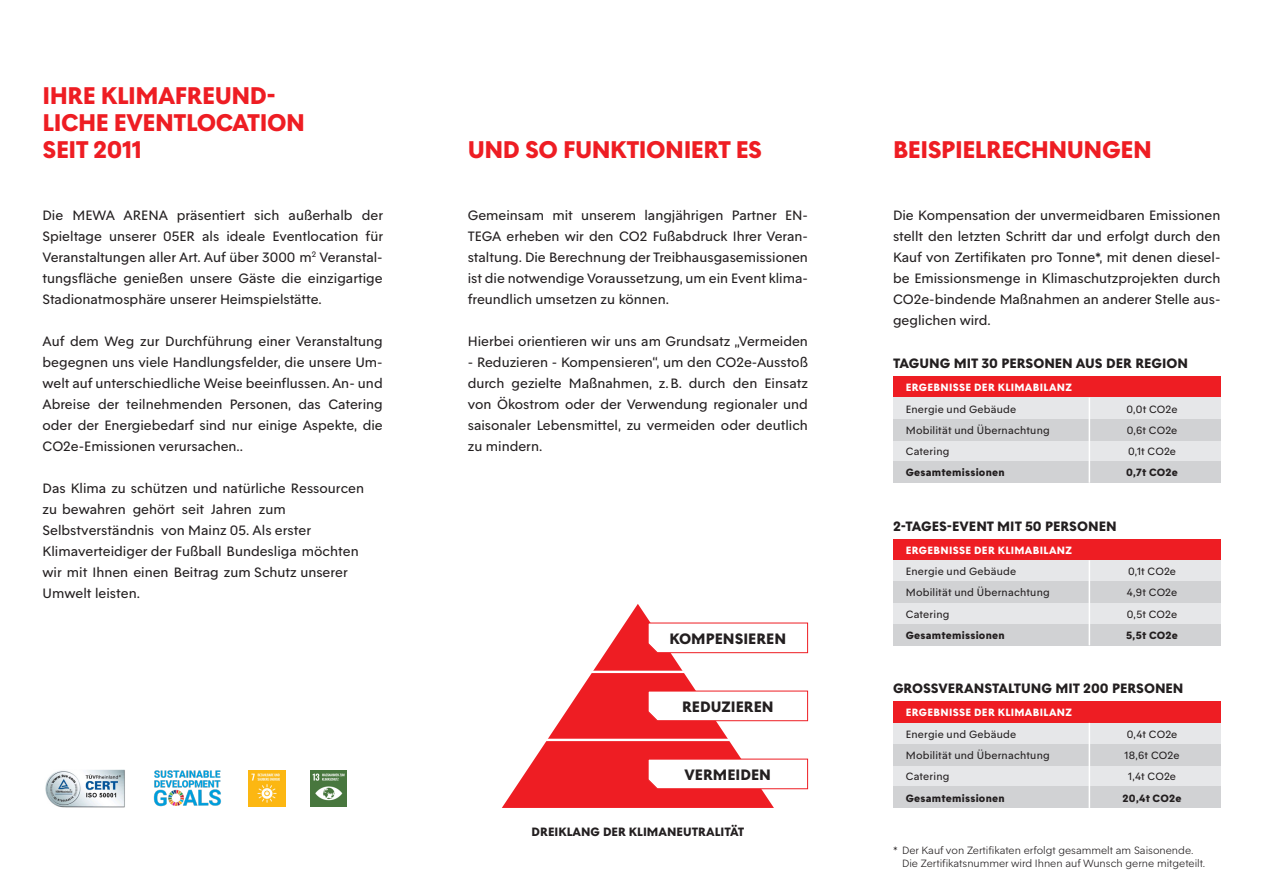
<style>
.page{position:relative;width:1263px;height:893px;background:#fff}
.page>*{position:absolute;margin:0;border:0;box-sizing:border-box;transform-origin:0 0}
.t1{font:700 24px/27px "M05 Text";letter-spacing:-.02em;color:#ee1d23}
.t2{font:700 15px "M05 Text";color:#231f20}
.t3{font:13.5px/21px "M05 Text";color:#231f20;text-align:justify}
.t4{font:700 13.5px "M05 Text";color:#231f20}
.t5{font:700 12px "M05 Text";color:#231f20}
.t6{font:10.5px/21.3px "M05 Text";letter-spacing:.015em;color:#231f20}
.t7{font:300 10.5px/13.5px "M05 Text";color:#231f20}
.t8{font:700 10.5px "M05 Text";letter-spacing:.02em;color:#231f20}
.t9{font:700 10.5px "M05 Text";letter-spacing:.03em;color:#fff}
</style>
<div class="page">
<svg style="left:502px;top:604px;width:272px;height:204px"></svg>
<svg style="left:647px;top:622px;width:161px;height:31px"></svg>
<svg style="left:647px;top:690px;width:161px;height:31px"></svg>
<svg style="left:647px;top:758px;width:161px;height:31px"></svg>
<hr style="left:552px;top:671px;width:172px;height:2px;background:#fff">
<hr style="left:532px;top:739px;width:212px;height:2px;background:#fff">
<img style="left:45px;top:769px;width:80px;height:38px">
<div style="left:893px;top:376px;width:327px;height:22px;background:#ee1d23"></div>
<div style="left:893px;top:398px;width:327px;height:21px;background:#e6e7e9"></div>
<div style="left:893px;top:440px;width:327px;height:21px;background:#e6e7e9"></div>
<div style="left:893px;top:419px;width:327px;height:21px;background:#d1d2d4"></div>
<div style="left:893px;top:461px;width:327px;height:22px;background:#d1d2d4"></div>
<hr style="left:1089px;top:398px;width:1px;height:85px;background:#fff">
<div style="left:893px;top:539px;width:327px;height:21px;background:#ee1d23"></div>
<div style="left:893px;top:560px;width:327px;height:22px;background:#e6e7e9"></div>
<div style="left:893px;top:603px;width:327px;height:21px;background:#e6e7e9"></div>
<div style="left:893px;top:582px;width:327px;height:21px;background:#d1d2d4"></div>
<div style="left:893px;top:624px;width:327px;height:21px;background:#d1d2d4"></div>
<hr style="left:1089px;top:560px;width:1px;height:85px;background:#fff">
<div style="left:893px;top:702px;width:327px;height:21px;background:#ee1d23"></div>
<div style="left:893px;top:723px;width:327px;height:21px;background:#e6e7e9"></div>
<div style="left:893px;top:765px;width:327px;height:22px;background:#e6e7e9"></div>
<div style="left:893px;top:744px;width:327px;height:21px;background:#d1d2d4"></div>
<div style="left:893px;top:787px;width:327px;height:21px;background:#d1d2d4"></div>
<hr style="left:1089px;top:723px;width:1px;height:85px;background:#fff">
<img style="left:153px;top:770px;width:68px;height:37px">
<img style="left:249px;top:770px;width:36px;height:36px">
<img style="left:311px;top:770px;width:36px;height:36px">
<h1 class="t1" style="left:43px;top:82px;width:264px">IHRE KLIMAFREUND-<br>LICHE EVENTLOCATION<br>SEIT 2011</h1>
<p class="t3" style="left:43px;top:205px;width:342px">Die MEWA ARENA präsentiert sich außerhalb der Spieltage unserer 05ER als ideale Eventlocation für Veranstaltungen aller Art. Auf über 3000 m<sup>2</sup> Veranstal&shy;tungsfläche genießen unsere Gäste die einzigartige Stadionatmosphäre unserer Heimspielstätte.</p>
<p class="t3" style="left:43px;top:331px;width:342px">Auf dem Weg zur Durchführung einer Veranstaltung begegnen uns viele Handlungsfelder, die unsere Um&shy;welt auf unterschiedliche Weise beeinflussen. An- und Abreise der teilnehmenden Personen, das Catering oder der Energiebedarf sind nur einige Aspekte, die CO2e-Emissionen verursachen..</p>
<p class="t3" style="left:43px;top:478px;width:323px;text-align:left">Das Klima zu schützen und natürliche Ressourcen zu bewahren gehört seit Jahren zum Selbstverständnis von Mainz 05. Als erster Klimaverteidiger der Fußball Bundesliga möchten wir mit Ihnen einen Beitrag zum Schutz unserer Umwelt leisten.</p>
<h1 class="t1" style="left:468px;top:136px;width:296px">UND SO FUNKTIONIERT ES</h1>
<h1 class="t1" style="left:893px;top:136px;width:260px">BEISPIELRECHNUNGEN</h1>
<p class="t3" style="left:468px;top:205px;width:342px;text-align:left">Gemeinsam mit unserem langjährigen Partner EN-TEGA erheben wir den CO2 Fußabdruck Ihrer Veran&shy;staltung. Die Berechnung der Treibhausgasemissionen ist die notwendige Voraussetzung, um ein Event klima&shy;freundlich umsetzen zu können.</p>
<p class="t3" style="left:468px;top:331px;width:342px">Hierbei orientieren wir uns am Grundsatz „Vermeiden</p>
<p class="t3" style="left:468px;top:352px;width:342px">- Reduzieren - Kompensieren“, um den CO2e-Ausstoß durch gezielte Maßnahmen, z. B. durch den Einsatz von Ökostrom oder der Verwendung regionaler und saisonaler Lebensmittel, zu vermeiden oder deutlich zu mindern.</p>
<p class="t2" style="left:669px;top:629px;width:118px">KOMPENSIEREN</p>
<p class="t2" style="left:682px;top:697px;width:93px">REDUZIEREN</p>
<p class="t2" style="left:685px;top:765px;width:88px">VERMEIDEN</p>
<p class="t5" style="left:532px;top:824px;width:214px">DREIKLANG DER KLIMANEUTRALITÄT</p>
<p class="t3" style="left:893px;top:205px;width:329px">Die Kompensation der unvermeidbaren Emissionen stellt den letzten Schritt dar und erfolgt durch den Kauf von Zertifikaten pro Tonne*, mit denen diesel&shy;be Emissionsmenge in Klimaschutzprojekten durch CO2e-bindende Maßnahmen an anderer Stelle aus&shy;geglichen wird.</p>
<p class="t4" style="left:893px;top:354px;width:296px">TAGUNG MIT 30 PERSONEN AUS DER REGION</p>
<p class="t9" style="left:906px;top:381px;width:168px">ERGEBNISSE DER KLIMABILANZ</p>
<p class="t6" style="left:906px;top:398px;width:145px">Energie und Gebäude<br>Mobilität und Übernachtung<br>Catering</p>
<p class="t8" style="left:906px;top:466px;width:100px">Gesamtemissionen</p>
<p class="t6" style="left:1126px;top:398px;width:53px;text-align:justify">0,0t CO2e 0,6t CO2e 0,1t CO2e</p>
<p class="t8" style="left:1126px;top:466px;width:53px">0,7t CO2e</p>
<p class="t4" style="left:893px;top:517px;width:225px">2-TAGES-EVENT MIT 50 PERSONEN</p>
<p class="t9" style="left:906px;top:543px;width:168px">ERGEBNISSE DER KLIMABILANZ</p>
<p class="t6" style="left:906px;top:561px;width:145px">Energie und Gebäude<br>Mobilität und Übernachtung<br>Catering</p>
<p class="t8" style="left:906px;top:628px;width:100px">Gesamtemissionen</p>
<p class="t6" style="left:1127px;top:561px;width:52px">0,1t CO2e<br>4,9t CO2e<br>0,5t CO2e</p>
<p class="t8" style="left:1126px;top:628px;width:53px">5,5t CO2e</p>
<p class="t4" style="left:893px;top:680px;width:292px">GROSSVERANSTALTUNG MIT 200 PERSONEN</p>
<p class="t9" style="left:906px;top:706px;width:168px">ERGEBNISSE DER KLIMABILANZ</p>
<p class="t6" style="left:906px;top:723px;width:145px">Energie und Gebäude<br>Mobilität und Übernachtung<br>Catering</p>
<p class="t8" style="left:906px;top:791px;width:100px">Gesamtemissionen</p>
<p class="t6" style="left:1125px;top:723px;width:56px;text-align:center">0,4t CO2e<br>18,6t CO2e<br>1,4t CO2e</p>
<p class="t8" style="left:1122px;top:791px;width:60px">20,4t CO2e</p>
<p class="t7" style="left:902px;top:843px;width:305px;text-indent:-9px">* Der Kauf von Zertifikaten erfolgt gesammelt am Saisonende.<br>Die Zertifikatsnummer wird Ihnen auf Wunsch gerne mitgeteilt.</p>
</div>
